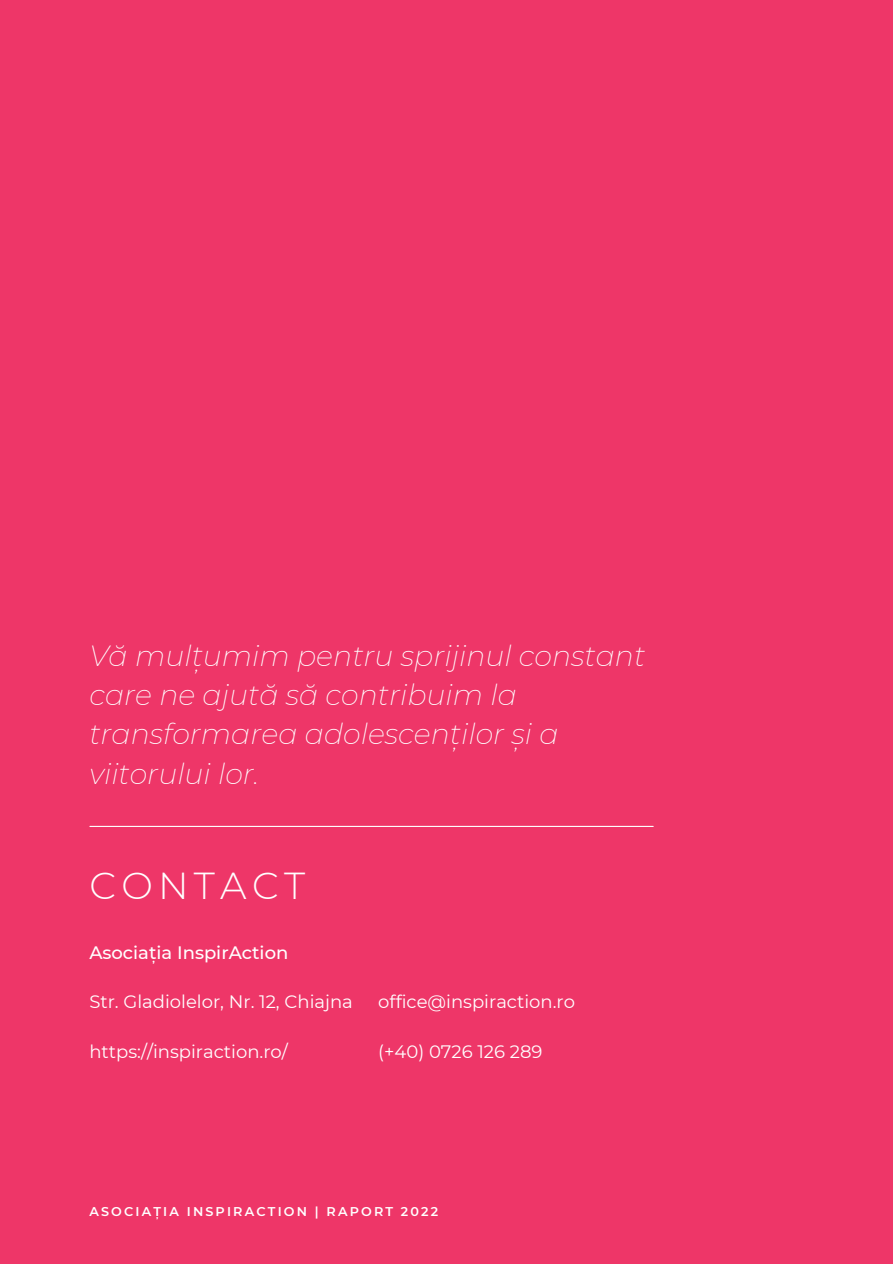
<style>
.page{position:relative;width:893px;height:1264px;background:#fff}
.page>*{position:absolute;margin:0;border:0;box-sizing:border-box;transform-origin:0 0}
.t1{font:300 37.5px "Montserrat";letter-spacing:.14em;color:#fff}
.t2{font:italic 200 28.5px/39.3px "Montserrat";color:#fff}
.t3{font:18px "Montserrat";color:#fff}
.t4{font:500 18px "Montserrat";color:#fff}
.t5{font:600 12.75px "Montserrat";letter-spacing:.17em;color:#fff}
</style>
<div class="page">
<div style="left:0;top:0;width:892px;height:1263px;background:#ee3668"></div>
<hr style="left:90px;top:825px;width:563px;height:2px;background:#fff">
<p class="t2" style="left:89px;top:635px;width:557px">Vă mulțumim pentru sprijinul constant care ne ajută să contribuim la transformarea adolescenților și a viitorului lor.</p>
<p class="t1" style="left:89px;top:862px;width:217px">CONTACT</p>
<p class="t4" style="left:89px;top:941px;width:200px">Asociația InspirAction</p>
<p class="t3" style="left:89px;top:990px;width:265px">Str. Gladiolelor, Nr. 12, Chiajna</p>
<p class="t3" style="left:89px;top:1040px;width:200px">https://inspiraction.ro/</p>
<p class="t3" style="left:378px;top:990px;width:198px">office@inspiraction.ro</p>
<p class="t3" style="left:378px;top:1040px;width:166px">(+40) 0726 126 289</p>
<p class="t5" style="left:89px;top:1203px;width:350px">ASOCIAȚIA INSPIRACTION | RAPORT 2022</p>
</div>
